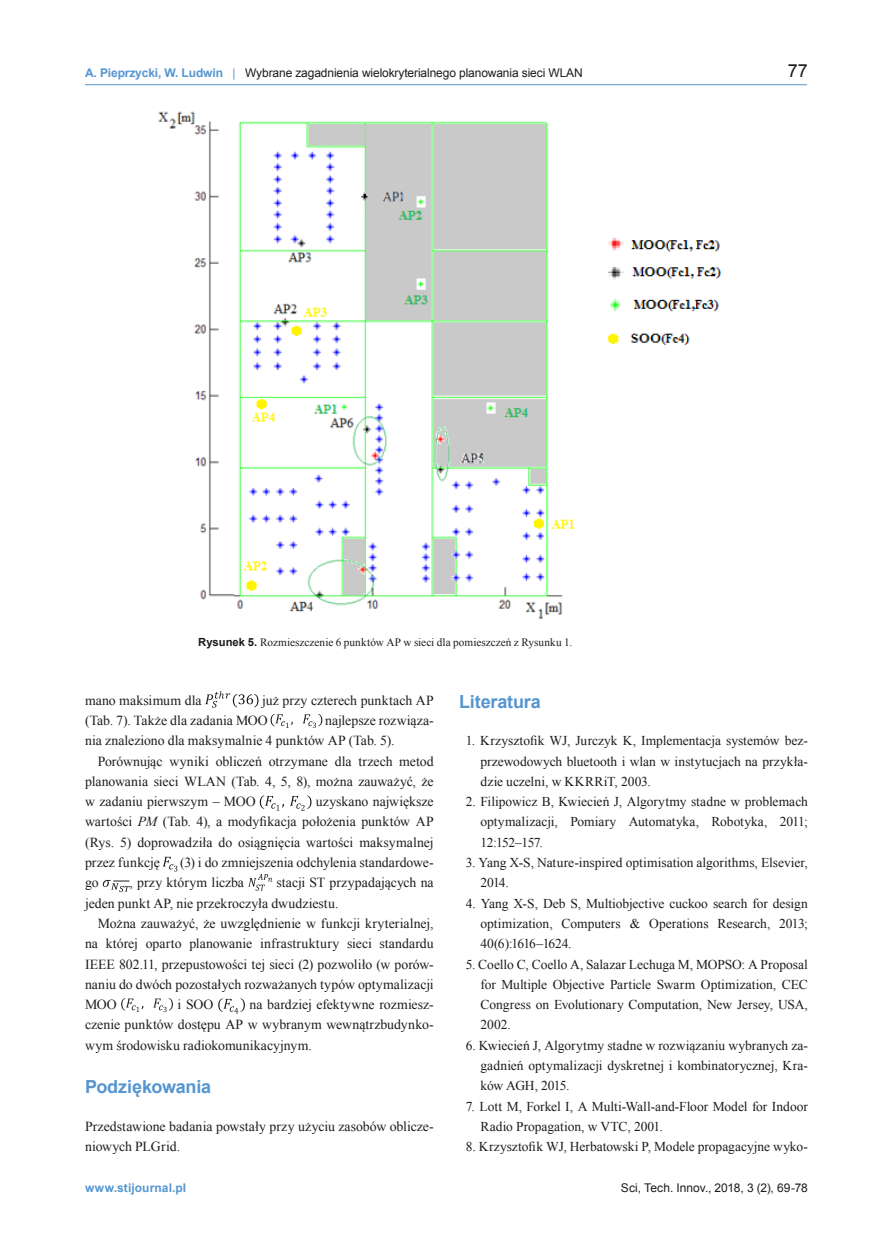
<style>
.page{position:relative;width:893px;height:1234px;background:#fff}
.page>*{position:absolute;margin:0;border:0;box-sizing:border-box;transform-origin:0 0}
.Podtytul_1{font:700 18px "Arial";letter-spacing:-.01em;color:#5595d0}
.t1{font:18px "Arial";color:#1b1c20}
.Tekst{font:13.8px/20.2px "Times New Roman";color:#1b1c20}
.Pismiennictwo{font:13.5px/20.2px "Times New Roman";letter-spacing:-.005em;color:#1b1c20;text-align:justify}
.t2{font:12px "Arial";letter-spacing:-.01em;color:#1b1c20}
.t3{font:700 12px "Arial";letter-spacing:.005em;color:#5595d0}
.Podpis{font:11.25px "Times New Roman";letter-spacing:.005em;color:#1b1c20}
.s1{font-weight:700;color:#5595d0}
.s2{color:#5595d0}
.s3{font-family:"Arial";font-weight:700}
.s4{font-style:italic}
</style>
<div class="page">
<hr style="left:85px;top:84px;width:722px;height:1px;background:#5595d0">
<svg style="left:205px;top:691px;width:53px;height:16px"></svg>
<svg style="left:271px;top:714px;width:22px;height:13px"></svg>
<svg style="left:303px;top:714px;width:19px;height:13px"></svg>
<svg style="left:260px;top:795px;width:24px;height:15px"></svg>
<svg style="left:290px;top:795px;width:22px;height:15px"></svg>
<svg style="left:163px;top:856px;width:14px;height:15px"></svg>
<svg style="left:248px;top:873px;width:24px;height:17px"></svg>
<svg style="left:121px;top:998px;width:22px;height:13px"></svg>
<svg style="left:153px;top:998px;width:20px;height:13px"></svg>
<svg style="left:218px;top:998px;width:27px;height:15px"></svg>
<img style="left:158px;top:111px;width:563px;height:508px">
<svg style="left:103px;top:879px;width:27px;height:12px"></svg>
<p class="t2" style="left:85px;top:65px;width:499px"><span class="s1">A. Pieprzycki, W. Ludwin</span> <span class="s2">|</span> Wybrane zagadnienia wielokryterialnego planowania sieci WLAN</p>
<h1 class="t1" style="left:788px;top:59px;width:22px">77</h1>
<p class="Podpis" style="left:198px;top:634px;width:375px"><span class="s3">Rysunek 5.</span> Rozmieszczenie 6 punktów AP w sieci dla pomieszczeń z Rysunku 1.</p>
<p class="Tekst" style="left:85px;top:689px;width:350px;text-indent:177px">już przy czterech punktach AP (Tab. 7). Także dla zadania MOO</p>
<p class="Tekst" style="left:85px;top:689px;width:118px">mano maksimum dla</p>
<p class="Tekst" style="left:85px;top:709px;width:350px;text-indent:240px">najlepsze rozwiąza&shy;nia znaleziono dla maksymalnie 4 punktów AP (Tab. 5).</p>
<p class="Tekst" style="left:85px;top:750px;width:350px;text-align:justify;text-indent:13px">Porównując wyniki obliczeń otrzymane dla trzech metod planowania sieci WLAN (Tab. 4, 5, 8), można zauważyć, że w zadaniu pierwszym – MOO</p>
<p class="Tekst" style="left:85px;top:791px;width:350px;text-align:justify;text-indent:231px">uzyskano największe wartości <span class="s4">PM</span> (Tab. 4), a modyfikacja położenia punktów AP (Rys. 5) doprowadziła do osiągnięcia wartości maksymalnej przez funkcję</p>
<p class="Tekst" style="left:180px;top:851px;width:255px">(3) i do zmniejszenia odchylenia standardowe-</p>
<p class="Tekst" style="left:85px;top:872px;width:350px;text-indent:191px">stacji ST przypadających na jeden punkt AP, nie przekroczyła dwudziestu.</p>
<p class="Tekst" style="left:85px;top:912px;width:350px;text-align:justify;text-indent:13px">Można zauważyć, że uwzględnienie w funkcji kryterialnej, na której oparto planowanie infrastruktury sieci standardu IEEE 802.11, przepustowości tej sieci (2) pozwoliło (w porów&shy;naniu do dwóch pozostałych rozważanych typów optymalizacji MOO</p>
<p class="Tekst" style="left:85px;top:872px;width:15px">go</p>
<p class="Tekst" style="left:130px;top:872px;width:116px">, przy którym liczba</p>
<p class="Tekst" style="left:85px;top:993px;width:350px;text-align:justify;text-indent:164px">na bardziej efektywne rozmiesz&shy;czenie punktów dostępu AP w wybranym wewnątrzbudynko&shy;wym środowisku radiokomunikacyjnym.</p>
<p class="Podtytul_1" style="left:85px;top:1074px;width:128px">Podziękowania</p>
<p class="Tekst" style="left:85px;top:1115px;width:350px">Przedstawione badania powstały przy użyciu zasobów oblicze&shy;niowych PLGrid.</p>
<p class="Tekst" style="left:177px;top:993px;width:38px">i SOO</p>
<p class="Podtytul_1" style="left:459px;top:689px;width:83px">Literatura</p>
<p class="Pismiennictwo" style="left:480px;top:730px;width:329px;text-indent:-15px">1. Krzysztofik WJ, Jurczyk K, Implementacja systemów bez&shy;przewodowych bluetooth i wlan w instytucjach na przykła&shy;dzie uczelni, w KKRRiT, 2003.</p>
<p class="Pismiennictwo" style="left:480px;top:791px;width:329px;text-indent:-15px">2. Filipowicz B, Kwiecień J, Algorytmy stadne w problemach optymalizacji, Pomiary Automatyka, Robotyka, 2011; 12:152–157.</p>
<p class="Pismiennictwo" style="left:480px;top:852px;width:329px;text-indent:-15px">3. Yang X-S, Nature-inspired optimisation algorithms, Elsevier,<br>2014.</p>
<p class="Pismiennictwo" style="left:480px;top:892px;width:329px;text-indent:-15px">4. Yang X-S, Deb S, Multiobjective cuckoo search for design optimization, Computers &amp; Operations Research, 2013; 40(6):1616–1624.</p>
<p class="Pismiennictwo" style="left:480px;top:953px;width:329px;text-indent:-15px">5. Coello C, Coello A, Salazar Lechuga M, MOPSO: A Proposal for Multiple Objective Particle Swarm Optimization, CEC Congress on Evolutionary Computation, New Jersey, USA, 2002.</p>
<p class="Pismiennictwo" style="left:480px;top:1034px;width:329px;text-indent:-15px">6. Kwiecień J, Algorytmy stadne w rozwiązaniu wybranych za&shy;gadnień optymalizacji dyskretnej i kombinatorycznej, Kra&shy;ków AGH, 2015.</p>
<p class="Pismiennictwo" style="left:480px;top:1095px;width:329px;text-indent:-15px">7. Lott M, Forkel I, A Multi-Wall-and-Floor Model for Indoor<br>Radio Propagation, w VTC, 2001.</p>
<p class="Pismiennictwo" style="left:466px;top:1135px;width:344px">8. Krzysztofik WJ, Herbatowski P, Modele propagacyjne wyko-</p>
<p class="t3" style="left:85px;top:1179px;width:103px">www.stijournal.pl</p>
<p class="t2" style="left:621px;top:1179px;width:188px">Sci, Tech. Innov., 2018, 3 (2), 69-78</p>
</div>
